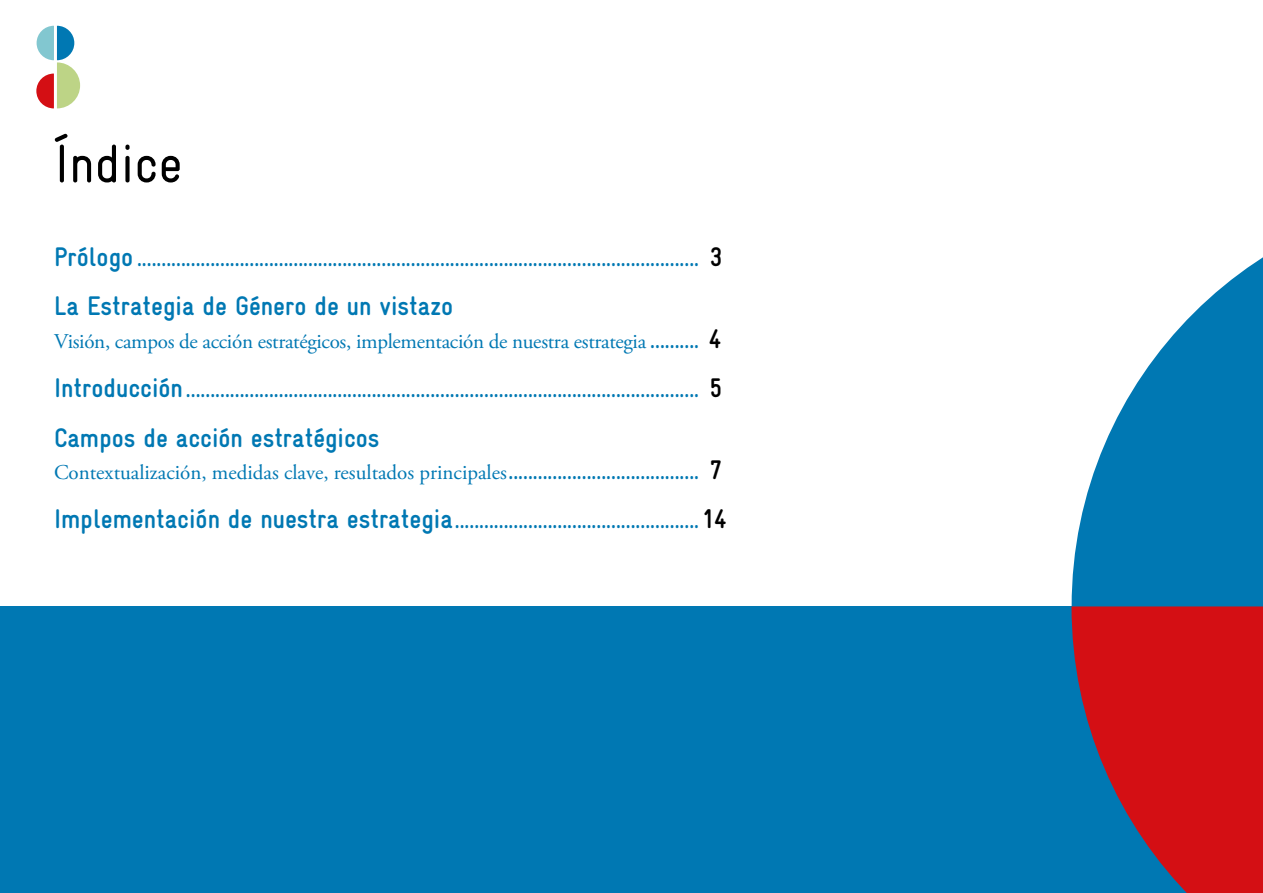
<style>
.page{position:relative;width:1263px;height:893px;background:#fff}
.page>*{position:absolute;margin:0;border:0;box-sizing:border-box;transform-origin:0 0}
.t1{font:54px "Gravur Condensed";color:#000}
.t2{font:700 27px/49.3px "Gravur Condensed";color:#0078b3}
.t3{font:21px "Adobe Garamond Pro";letter-spacing:-.015em;color:#0078b3}
.s1{color:#000}
.s2{font-family:"Gravur Condensed";font-weight:700;font-size:27px}
.s3{font-family:"Gravur Condensed";font-weight:700;font-size:27px;color:#000}
</style>
<div class="page">
<div style="left:0;top:606px;width:1263px;height:287px;background:#0078b3"></div>
<svg style="left:1071px;top:257px;width:192px;height:349px;fill:#0078b3"></svg>
<svg style="left:36px;top:26px;width:44px;height:82px"></svg>
<svg style="left:1071px;top:606px;width:192px;height:287px;fill:#d40f14"></svg>
<h1 class="t1" style="left:54px;top:133px;width:130px">Índice</h1>
<p class="t2" style="left:54px;top:232px;width:670px">Prólogo ................................................................................................................... <span class="s1">3<br></span>La Estrategia de Género de un vistazo</p>
<p class="t3" style="left:54px;top:329px;width:669px">Visión, campos de acción estratégicos, implementación de nuestra estrategia <span class="s2">..........</span> <span class="s3">4</span></p>
<p class="t2" style="left:54px;top:363px;width:670px">Introducción......................................................................................................... <span class="s1">5<br></span>Campos de acción estratégicos</p>
<p class="t3" style="left:54px;top:460px;width:670px">Contextualización, medidas clave, resultados principales<span class="s2">.......................................</span> <span class="s3">7</span></p>
<p class="t2" style="left:54px;top:495px;width:674px">Implementación de nuestra estrategia..................................................<span class="s1">14</span></p>
</div>
